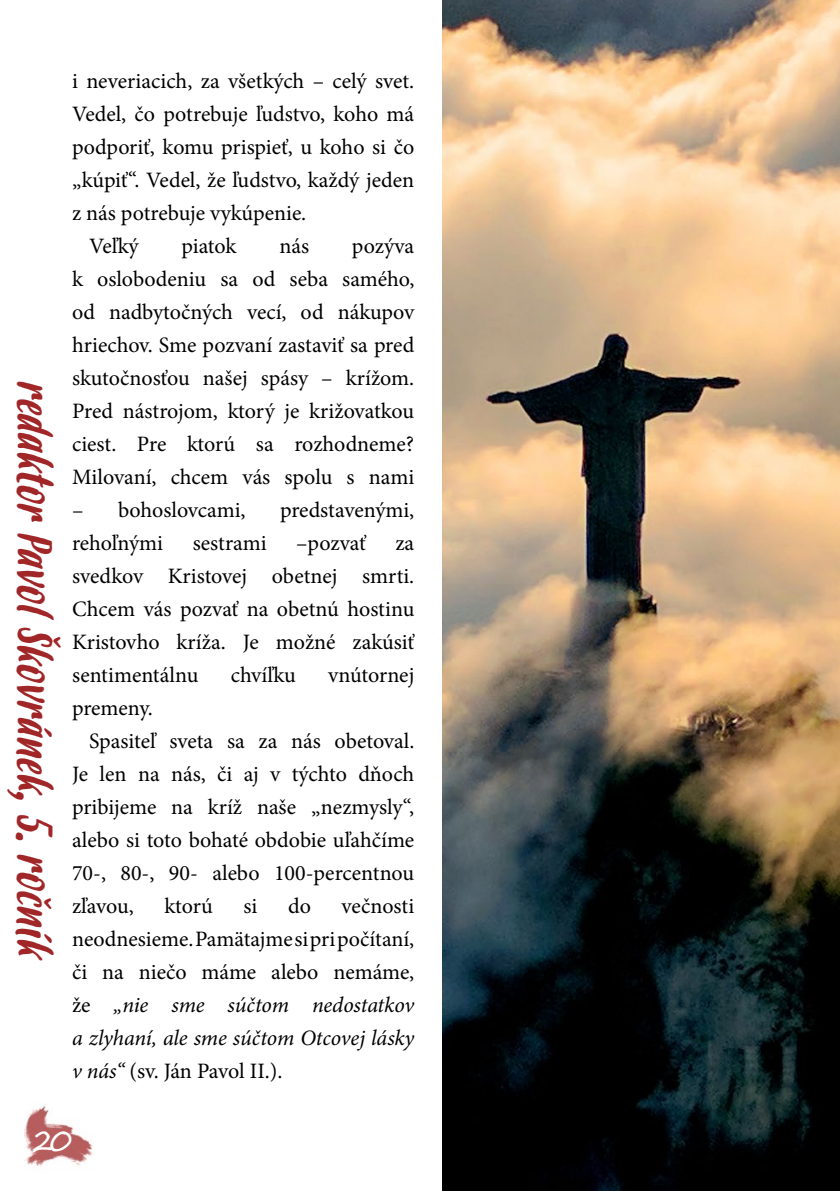
<style>
.page{position:relative;width:840px;height:1191px;background:#fff}
.page>*{position:absolute;margin:0;border:0;box-sizing:border-box;transform-origin:0 0}
.t1{font:italic 48px "Budidaya";color:#a02628}
.t2{font:30px "Segoe Print";color:#fff}
.t3{font:22px/33px "Minion Pro";letter-spacing:-.005em;color:#000;text-align:justify}
.s1{font-style:italic}
</style>
<div class="page">
<img style="left:25px;top:1105px;width:69px;height:62px">
<img style="left:442px;top:0;width:397px;height:1191px">
<h1 class="t1" style="left:61px;top:379px;width:583px;rotate:90deg">redaktor Pavol Škovránek, 5. ročník</h1>
<p class="t3" style="left:72px;top:65px;width:343px">i neveriacich, za všetkých – celý svet.</p>
<p class="t3" style="left:72px;top:98px;width:343px">Vedel, čo potrebuje ľudstvo, koho má</p>
<p class="t3" style="left:72px;top:131px;width:343px">podporiť, komu prispieť, u koho si čo</p>
<p class="t3" style="left:72px;top:164px;width:343px">„kúpiť“. Vedel, že ľudstvo, každý jeden</p>
<p class="t3" style="left:72px;top:197px;width:235px">z nás potrebuje vykúpenie.</p>
<p class="t3" style="left:89px;top:230px;width:51px">Veľký</p>
<p class="t3" style="left:181px;top:230px;width:57px">piatok</p>
<p class="t3" style="left:279px;top:230px;width:31px">nás</p>
<p class="t3" style="left:72px;top:230px;width:343px;text-indent:280px">pozýva k oslobodeniu sa od seba samého, od nadbytočných vecí, od nákupov hriechov. Sme pozvaní zastaviť sa pred skutočnosťou našej spásy – krížom.<br>Pred nástrojom, ktorý je križovatkou ciest. Pre ktorú sa rozhodneme?<br>Milovaní, chcem vás spolu s nami</p>
<p class="t3" style="left:72px;top:494px;width:175px">– bohoslovcami,</p>
<p class="t3" style="left:280px;top:494px;width:136px">predstavenými,</p>
<p class="t3" style="left:72px;top:527px;width:93px">rehoľnými</p>
<p class="t3" style="left:192px;top:527px;width:75px">sestrami</p>
<p class="t3" style="left:296px;top:527px;width:71px">–pozvať</p>
<p class="t3" style="left:72px;top:527px;width:343px;text-indent:323px">za svedkov Kristovej obetnej smrti.<br>Chcem vás pozvať na obetnú hostinu Kristovho kríža. Je možné zakúsiť sentimentálnu</p>
<p class="t3" style="left:231px;top:659px;width:66px">chvíľku</p>
<p class="t3" style="left:328px;top:659px;width:88px">vnútornej</p>
<p class="t3" style="left:72px;top:692px;width:82px">premeny.</p>
<p class="t3" style="left:89px;top:725px;width:326px">Spasiteľ sveta sa za nás obetoval.</p>
<p class="t3" style="left:72px;top:758px;width:343px">Je len na nás, či aj v týchto dňoch</p>
<p class="t3" style="left:72px;top:791px;width:343px">pribijeme na kríž naše „nezmysly“,</p>
<p class="t3" style="left:72px;top:824px;width:343px">alebo si toto bohaté obdobie uľahčíme</p>
<p class="t3" style="left:72px;top:857px;width:343px">70-, 80-, 90- alebo 100-percentnou</p>
<p class="t3" style="left:72px;top:890px;width:63px">zľavou,</p>
<p class="t3" style="left:164px;top:890px;width:50px">ktorú</p>
<p class="t3" style="left:243px;top:890px;width:15px">si</p>
<p class="t3" style="left:288px;top:890px;width:24px">do</p>
<p class="t3" style="left:72px;top:890px;width:343px;text-indent:269px">večnosti neodnesieme. Pamätajme si pri počítaní, či na niečo máme alebo nemáme, že <span class="s1">„nie sme súčtom nedostatkov a zlyhaní, ale sme súčtom Otcovej lásky v nás“</span> (sv. Ján Pavol II.).</p>
<h2 class="t2" style="left:32px;top:1113px;width:41px">20</h2>
</div>
